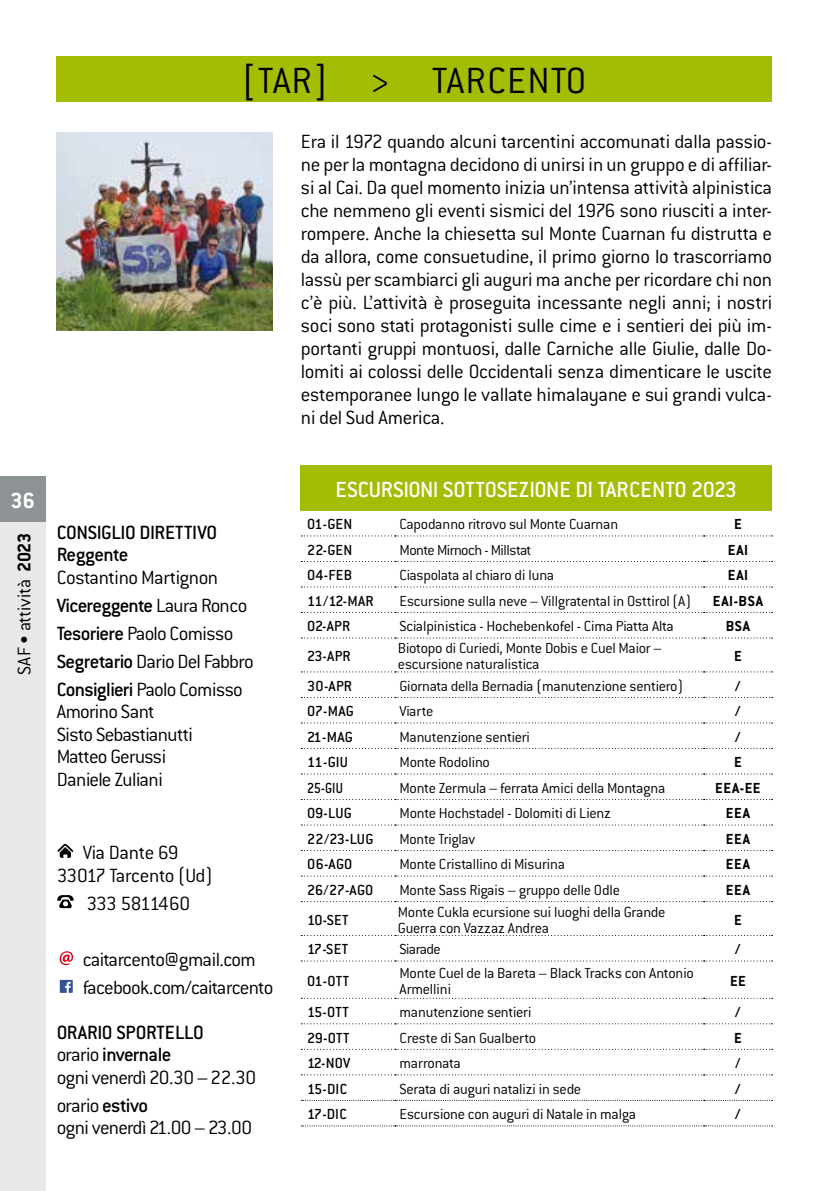
<style>
.page{position:relative;width:840px;height:1191px;background:#fff}
.page>*{position:absolute;margin:0;border:0;box-sizing:border-box;transform-origin:0 0}
.t1{font:300 40px "Conduit ITC";letter-spacing:.025em;color:#000}
.t2{font:500 24px "Conduit ITC";letter-spacing:-.01em;color:#fff}
.t3{font:700 24px "Conduit ITC";color:#fff}
.t4{font:300 21px/23px "Conduit ITC";letter-spacing:-.03em;color:#000}
.t5{font:500 21px/22.4px "Conduit ITC";letter-spacing:-.025em;color:#000}
.t6{font:300 20px "Conduit ITC";color:#000}
.t7{font:300 16px/16px "Conduit ITC";letter-spacing:-.015em;color:#000}
.t8{font:500 16px "Conduit ITC";letter-spacing:.005em;color:#000}
.t9{font:700 16px "Conduit ITC";letter-spacing:.035em;color:#000}
.t10{font:300 16px "Conduit ITC";letter-spacing:-.035em;color:#000}
.t11{font:500 16px "Conduit ITC";letter-spacing:.005em;color:#000;scale:.88 1}
.t12{font:700 16px "Conduit ITC";letter-spacing:.035em;color:#000;scale:.9 1}
.s1{font-weight:700}
.s2{font-weight:500}
</style>
<div class="page">
<div style="left:0;top:476px;width:45px;height:715px;background:#e9e8e8"></div>
<div style="left:0;top:476px;width:45px;height:46px;background:#8d9395"></div>
<svg style="left:57px;top:843px;width:17px;height:15px"></svg>
<svg style="left:57px;top:895px;width:17px;height:13px"></svg>
<svg style="left:60px;top:951px;width:13px;height:14px"></svg>
<svg style="left:60px;top:980px;width:13px;height:12px"></svg>
<div style="left:57px;top:57px;width:714px;height:45px;background:#a4bd04"></div>
<svg style="left:301px;top:586px;width:471px;height:1px"></svg>
<svg style="left:301px;top:612px;width:471px;height:1px"></svg>
<svg style="left:301px;top:637px;width:471px;height:1px"></svg>
<svg style="left:301px;top:671px;width:471px;height:1px"></svg>
<svg style="left:301px;top:697px;width:471px;height:1px"></svg>
<svg style="left:301px;top:722px;width:471px;height:1px"></svg>
<svg style="left:301px;top:748px;width:471px;height:1px"></svg>
<svg style="left:301px;top:773px;width:471px;height:1px"></svg>
<svg style="left:301px;top:799px;width:471px;height:1px"></svg>
<svg style="left:301px;top:824px;width:471px;height:1px"></svg>
<svg style="left:301px;top:850px;width:471px;height:1px"></svg>
<svg style="left:301px;top:875px;width:471px;height:1px"></svg>
<svg style="left:301px;top:901px;width:471px;height:1px"></svg>
<svg style="left:301px;top:935px;width:471px;height:1px"></svg>
<svg style="left:301px;top:960px;width:471px;height:1px"></svg>
<svg style="left:301px;top:997px;width:471px;height:1px"></svg>
<svg style="left:301px;top:1023px;width:471px;height:1px"></svg>
<svg style="left:301px;top:1048px;width:471px;height:1px"></svg>
<svg style="left:301px;top:1074px;width:471px;height:1px"></svg>
<svg style="left:301px;top:535px;width:471px;height:1px"></svg>
<svg style="left:301px;top:1125px;width:471px;height:1px"></svg>
<svg style="left:301px;top:561px;width:471px;height:1px"></svg>
<div style="left:300px;top:465px;width:471px;height:45px;background:#a4bd04"></div>
<img style="left:57px;top:132px;width:215px;height:199px">
<p class="t3" style="left:11px;top:487px;width:26px">36</p>
<p class="t6" style="left:13px;top:675px;width:143px;rotate:-90deg">SAF • attività <span class="s1">2023</span></p>
<h1 class="t1" style="left:242px;top:58px;width:345px">[TAR] &gt; TARCENTO</h1>
<p class="t4" style="left:300px;top:130px;width:472px;text-align:justify">Era il 1972 quando alcuni tarcentini accomunati dalla passio&shy;ne per la montagna decidono di unirsi in un gruppo e di affiliar&shy;si al Cai. Da quel momento inizia un’intensa attività alpinistica che nemmeno gli eventi sismici del 1976 sono riusciti a inter&shy;rompere. Anche la chiesetta sul Monte Cuarnan fu distrutta e da allora, come consuetudine, il primo giorno lo trascorriamo lassù per scambiarci gli auguri ma anche per ricordare chi non c’è più. L’attività è proseguita incessante negli anni; i nostri soci sono stati protagonisti sulle cime e i sentieri dei più im&shy;portanti gruppi montuosi, dalle Carniche alle Giulie, dalle Do&shy;lomiti ai colossi delle Occidentali senza dimenticare le uscite estemporanee lungo le vallate himalayane e sui grandi vulca&shy;ni del Sud America.</p>
<p class="t5" style="left:57px;top:521px;width:162px">CONSIGLIO DIRETTIVO<br>Reggente</p>
<p class="t4" style="left:57px;top:563px;width:198px;line-height:28px">Costantino Martignon<br><span class="s2">Vicereggente</span> Laura Ronco<br><span class="s2">Tesoriere</span> Paolo Comisso<br><span class="s2">Segretario</span> Dario Del Fabbro<br><span class="s2">Consiglieri</span> Paolo Comisso</p>
<p class="t4" style="left:57px;top:700px;width:137px;line-height:22.4px">Amorino Sant<br>Sisto Sebastianutti<br>Matteo Gerussi<br>Daniele Zuliani</p>
<p class="t4" style="left:57px;top:841px;width:157px;line-height:22.4px;text-align:center">Via Dante 69<br>33017 Tarcento (Ud)</p>
<p class="t4" style="left:86px;top:892px;width:105px">333 5811460</p>
<p class="t4" style="left:83px;top:945px;width:192px;line-height:28px">caitarcento@gmail.com facebook.com/caitarcento</p>
<p class="t4" style="left:57px;top:1021px;width:201px;line-height:22.4px"><span class="s2">ORARIO SPORTELLO<br></span>orario <span class="s2">invernale<br></span>ogni venerdì 20.30 – 22.30</p>
<p class="t4" style="left:57px;top:1094px;width:197px;line-height:22.4px">orario <span class="s2">estivo<br></span>ogni venerdì 21.00 – 23.00</p>
<p class="t2" style="left:335px;top:476px;width:402px">ESCURSIONI SOTTOSEZIONE DI TARCENTO 2023</p>
<p class="t8" style="left:307px;top:515px;width:47px">01-GEN</p>
<p class="t7" style="left:399px;top:516px;width:220px">Capodanno ritrovo sul Monte Cuarnan</p>
<p class="t9" style="left:733px;top:515px;width:9px">E</p>
<p class="t8" style="left:307px;top:541px;width:47px">22-GEN</p>
<p class="t10" style="left:399px;top:541px;width:133px">Monte Mirnoch - Millstat</p>
<p class="t9" style="left:727px;top:540px;width:22px">EAI</p>
<p class="t8" style="left:307px;top:566px;width:47px">04-FEB</p>
<p class="t7" style="left:399px;top:567px;width:156px">Ciaspolata al chiaro di luna</p>
<p class="t9" style="left:727px;top:566px;width:22px">EAI</p>
<p class="t8" style="left:307px;top:592px;width:68px">11/12-MAR</p>
<p class="t7" style="left:399px;top:593px;width:293px">Escursione sulla neve – Villgratental in Osttirol (A)</p>
<p class="t9" style="left:712px;top:591px;width:51px">EAI-BSA</p>
<p class="t8" style="left:307px;top:617px;width:45px">02-APR</p>
<p class="t7" style="left:399px;top:618px;width:275px">Scialpinistica - Hochebenkofel - Cima Piatta Alta</p>
<p class="t9" style="left:725px;top:617px;width:26px">BSA</p>
<p class="t8" style="left:307px;top:647px;width:45px">23-APR</p>
<p class="t7" style="left:397px;top:640px;width:265px">Biotopo di Curiedi, Monte Dobis e Cuel Maior – escursione naturalistica</p>
<p class="t9" style="left:733px;top:646px;width:9px">E</p>
<p class="t8" style="left:307px;top:677px;width:47px">30-APR</p>
<p class="t7" style="left:399px;top:678px;width:285px">Giornata della Bernadia (manutenzione sentiero)</p>
<p class="t9" style="left:734px;top:676px;width:7px">/</p>
<p class="t8" style="left:307px;top:702px;width:48px">07-MAG</p>
<p class="t7" style="left:399px;top:703px;width:35px">Viarte</p>
<p class="t9" style="left:734px;top:702px;width:7px">/</p>
<p class="t8" style="left:307px;top:728px;width:47px">21-MAG</p>
<p class="t7" style="left:399px;top:729px;width:132px">Manutenzione sentieri</p>
<p class="t9" style="left:734px;top:727px;width:7px">/</p>
<p class="t8" style="left:307px;top:753px;width:42px">11-GIU</p>
<p class="t7" style="left:399px;top:754px;width:92px">Monte Rodolino</p>
<p class="t9" style="left:733px;top:753px;width:9px">E</p>
<p class="t11" style="left:307px;top:779px;width:42px">25-GIU</p>
<p class="t7" style="left:399px;top:780px;width:267px">Monte Zermula – ferrata Amici della Montagna</p>
<p class="t9" style="left:714px;top:778px;width:47px">EEA-EE</p>
<p class="t8" style="left:307px;top:804px;width:46px">09-LUG</p>
<p class="t7" style="left:399px;top:805px;width:213px">Monte Hochstadel - Dolomiti di Lienz</p>
<p class="t9" style="left:725px;top:804px;width:25px">EEA</p>
<p class="t8" style="left:307px;top:830px;width:68px">22/23-LUG</p>
<p class="t7" style="left:399px;top:831px;width:77px">Monte Triglav</p>
<p class="t9" style="left:725px;top:829px;width:25px">EEA</p>
<p class="t8" style="left:307px;top:855px;width:47px">06-AGO</p>
<p class="t7" style="left:399px;top:856px;width:167px">Monte Cristallino di Misurina</p>
<p class="t9" style="left:725px;top:855px;width:25px">EEA</p>
<p class="t8" style="left:307px;top:881px;width:68px">26/27-AGO</p>
<p class="t7" style="left:399px;top:882px;width:222px">Monte Sass Rigais – gruppo delle Odle</p>
<p class="t9" style="left:725px;top:880px;width:25px">EEA</p>
<p class="t8" style="left:307px;top:910px;width:43px">10-SET</p>
<p class="t7" style="left:397px;top:903px;width:269px">Monte Cukla ecursione sui luoghi della Grande<br>Guerra con Vazzaz Andrea</p>
<p class="t9" style="left:733px;top:910px;width:9px">E</p>
<p class="t8" style="left:307px;top:940px;width:42px">17-SET</p>
<p class="t10" style="left:399px;top:940px;width:43px">Siarade</p>
<p class="t9" style="left:734px;top:940px;width:7px">/</p>
<p class="t8" style="left:307px;top:971px;width:44px">01-OTT</p>
<p class="t7" style="left:399px;top:964px;width:295px">Monte Cuel de la Bareta – Black Tracks con Antonio<br>Armellini</p>
<p class="t9" style="left:729px;top:971px;width:17px">EE</p>
<p class="t8" style="left:307px;top:1003px;width:43px">15-OTT</p>
<p class="t7" style="left:399px;top:1004px;width:133px">manutenzione sentieri</p>
<p class="t9" style="left:734px;top:1002px;width:7px">/</p>
<p class="t8" style="left:307px;top:1028px;width:44px">29-OTT</p>
<p class="t7" style="left:399px;top:1029px;width:138px">Creste di San Gualberto</p>
<p class="t9" style="left:733px;top:1028px;width:9px">E</p>
<p class="t8" style="left:307px;top:1054px;width:45px">12-NOV</p>
<p class="t7" style="left:399px;top:1055px;width:63px">marronata</p>
<p class="t12" style="left:735px;top:1053px;width:7px">/</p>
<p class="t8" style="left:307px;top:1079px;width:42px">15-DIC</p>
<p class="t7" style="left:399px;top:1080px;width:183px">Serata di auguri natalizi in sede</p>
<p class="t9" style="left:734px;top:1079px;width:7px">/</p>
<p class="t8" style="left:307px;top:1105px;width:41px">17-DIC</p>
<p class="t7" style="left:399px;top:1106px;width:238px">Escursione con auguri di Natale in malga</p>
<p class="t9" style="left:734px;top:1104px;width:7px">/</p>
</div>
